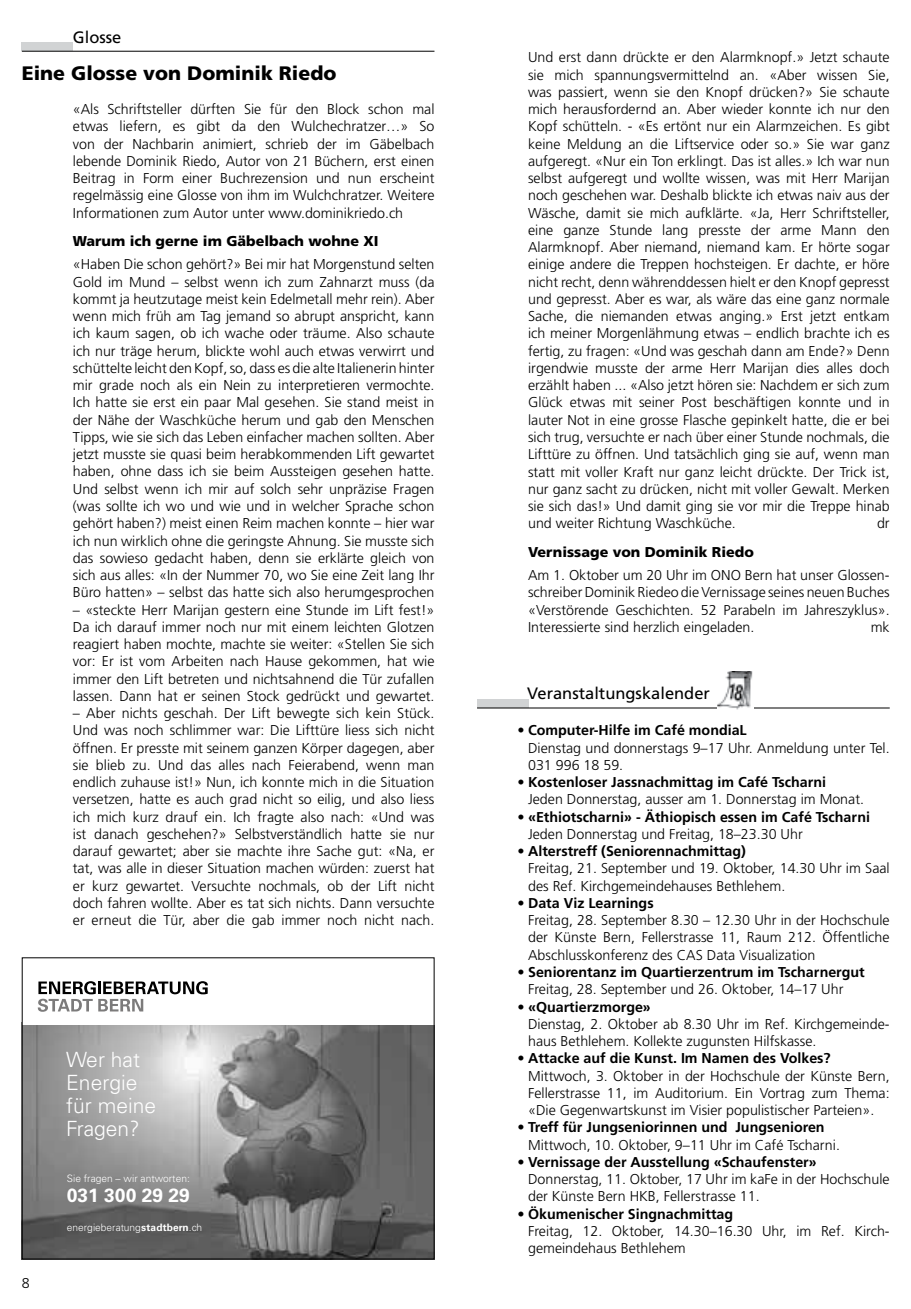
<style>
.page{position:relative;width:911px;height:1309px;background:#fff}
.page>*{position:absolute;margin:0;border:0;box-sizing:border-box;transform-origin:0 0}
.t1{font:300 21px/23.1px "Univers LT Std";color:#fff}
.t2{font:900 19.5px "Frutiger";color:#000}
.t3{font:700 19.2px "Univers LT Std";color:#fff}
.t4{font:16.5px "Frutiger";color:#000}
.t5{font:300 14.25px/17.2px "Frutiger";color:#000;text-align:justify}
.t6{font:700 14.25px "Frutiger";color:#000}
.t7{font:900 14.25px "Frutiger";color:#000}
.t8{font:300 10.2px "Univers LT Std";color:#fff}
.s1{font-weight:700}
</style>
<div class="page">
<div style="left:22px;top:43px;width:51px;height:8px;background:#d1d3d4"></div>
<hr style="left:22px;top:51px;width:412px;height:1px;background:#000">
<div style="left:477px;top:699px;width:51px;height:9px;background:#d1d3d4"></div>
<hr style="left:477px;top:707px;width:412px;height:1px;background:#000">
<img style="left:717px;top:671px;width:36px;height:39px">
<svg style="left:24px;top:981px;width:408px;height:276px;background:#919191"></svg>
<div style="left:22px;top:957px;width:412px;height:302px;border:1px solid #000"></div>
<p class="t4" style="left:73px;top:27px;width:50px">Glosse</p>
<h2 class="t2" style="left:22px;top:61px;width:316px">Eine Glosse von Dominik Riedo</h2>
<p class="t5" style="left:73px;top:101px;width:363px">«Als Schriftsteller dürften Sie für den Block schon mal etwas liefern, es gibt da den Wulchechratzer…» So von der Nachbarin animiert, schrieb der im Gäbelbach lebende Dominik Riedo, Autor von 21 Büchern, erst einen Beitrag in Form einer Buchrezension und nun erscheint regelmässig eine Glosse von ihm im Wulchchratzer. Weitere Informationen zum Autor unter www.dominikriedo.ch</p>
<p class="t7" style="left:73px;top:232px;width:307px">Warum ich gerne im Gäbelbach wohne XI</p>
<p class="t5" style="left:73px;top:256px;width:363px">«Haben Die schon gehört?» Bei mir hat Morgenstund selten Gold im Mund – selbst wenn ich zum Zahnarzt muss (da kommt ja heutzutage meist kein Edelmetall mehr rein). Aber wenn mich früh am Tag jemand so abrupt anspricht, kann ich kaum sagen, ob ich wache oder träume. Also schaute ich nur träge herum, blickte wohl auch etwas verwirrt und schüttelte leicht den Kopf, so, dass es die alte Italienerin hinter mir grade noch als ein Nein zu interpretieren vermochte.<br>Ich hatte sie erst ein paar Mal gesehen. Sie stand meist in der Nähe der Waschküche herum und gab den Menschen Tipps, wie sie sich das Leben einfacher machen sollten. Aber jetzt musste sie quasi beim herabkommenden Lift gewartet haben, ohne dass ich sie beim Aussteigen gesehen hatte.<br>Und selbst wenn ich mir auf solch sehr unpräzise Fragen (was sollte ich wo und wie und in welcher Sprache schon gehört haben?) meist einen Reim machen konnte – hier war ich nun wirklich ohne die geringste Ahnung. Sie musste sich das sowieso gedacht haben, denn sie erklärte gleich von sich aus alles: «In der Nummer 70, wo Sie eine Zeit lang Ihr Büro hatten» – selbst das hatte sich also herumgesprochen</p>
<p class="t5" style="left:73px;top:601px;width:363px">– «steckte Herr Marijan gestern eine Stunde im Lift fest!» Da ich darauf immer noch nur mit einem leichten Glotzen reagiert haben mochte, machte sie weiter: «Stellen Sie sich vor: Er ist vom Arbeiten nach Hause gekommen, hat wie immer den Lift betreten und nichtsahnend die Tür zufallen lassen. Dann hat er seinen Stock gedrückt und gewartet.</p>
<p class="t5" style="left:73px;top:705px;width:363px">– Aber nichts geschah. Der Lift bewegte sich kein Stück.<br>Und was noch schlimmer war: Die Lifttüre liess sich nicht öffnen. Er presste mit seinem ganzen Körper dagegen, aber sie blieb zu. Und das alles nach Feierabend, wenn man endlich zuhause ist!» Nun, ich konnte mich in die Situation versetzen, hatte es auch grad nicht so eilig, und also liess ich mich kurz drauf ein. Ich fragte also nach: «Und was ist danach geschehen?» Selbstverständlich hatte sie nur darauf gewartet; aber sie machte ihre Sache gut: «Na, er tat, was alle in dieser Situation machen würden: zuerst hat er kurz gewartet. Versuchte nochmals, ob der Lift nicht doch fahren wollte. Aber es tat sich nichts. Dann versuchte er erneut die Tür, aber die gab immer noch nicht nach.</p>
<p class="t5" style="left:22px;top:1275px;width:9px">8</p>
<h1 class="t1" style="left:66px;top:1048px;width:91px">Wer hat<br>Energie für meine<br>Fragen?</h1>
<p class="t8" style="left:67px;top:1172px;width:124px">Sie fragen – wir antworten:</p>
<h3 class="t3" style="left:67px;top:1184px;width:124px">031 300 29 29</h3>
<p class="t8" style="left:67px;top:1221px;width:137px">energieberatung<span class="s1">stadtbern</span>.ch</p>
<p class="t5" style="left:528px;top:49px;width:363px">Und erst dann drückte er den Alarmknopf.» Jetzt schaute sie mich spannungsvermittelnd an. «Aber wissen Sie, was passiert, wenn sie den Knopf drücken?» Sie schaute mich herausfordernd an. Aber wieder konnte ich nur den Kopf schütteln. - «Es ertönt nur ein Alarmzeichen. Es gibt keine Meldung an die Liftservice oder so.» Sie war ganz aufgeregt. «Nur ein Ton erklingt. Das ist alles.» Ich war nun selbst aufgeregt und wollte wissen, was mit Herr Marijan noch geschehen war. Deshalb blickte ich etwas naiv aus der Wäsche, damit sie mich aufklärte. «Ja, Herr Schriftsteller, eine ganze Stunde lang presste der arme Mann den Alarmknopf. Aber niemand, niemand kam. Er hörte sogar einige andere die Treppen hochsteigen. Er dachte, er höre nicht recht, denn währenddessen hielt er den Knopf gepresst und gepresst. Aber es war, als wäre das eine ganz normale Sache, die niemanden etwas anging.» Erst jetzt entkam ich meiner Morgenlähmung etwas – endlich brachte ich es fertig, zu fragen: «Und was geschah dann am Ende?» Denn irgendwie musste der arme Herr Marijan dies alles doch erzählt haben ... «Also jetzt hören sie: Nachdem er sich zum Glück etwas mit seiner Post beschäftigen konnte und in lauter Not in eine grosse Flasche gepinkelt hatte, die er bei sich trug, versuchte er nach über einer Stunde nochmals, die Lifttüre zu öffnen. Und tatsächlich ging sie auf, wenn man statt mit voller Kraft nur ganz leicht drückte. Der Trick ist, nur ganz sacht zu drücken, nicht mit voller Gewalt. Merken sie sich das!» Und damit ging sie vor mir die Treppe hinab und weiter Richtung Waschküche.</p>
<p class="t5" style="left:877px;top:515px;width:14px">dr</p>
<p class="t7" style="left:528px;top:543px;width:227px">Vernissage von Dominik Riedo</p>
<p class="t5" style="left:528px;top:567px;width:363px">Am 1. Oktober um 20 Uhr im ONO Bern hat unser Glossen&shy;schreiber Dominik Riedeo die Vernissage seines neuen Buches «Verstörende Geschichten. 52 Parabeln im Jahreszyklus».<br>Interessierte sind herzlich eingeladen.</p>
<p class="t5" style="left:870px;top:618px;width:20px">mk</p>
<p class="t4" style="left:527px;top:683px;width:184px">Veranstaltungskalender</p>
<p class="t6" style="left:517px;top:722px;width:231px">• Computer-Hilfe im Café mondiaL</p>
<p class="t5" style="left:528px;top:739px;width:363px">Dienstag und donnerstags 9–17 Uhr. Anmeldung unter Tel.<br>031 996 18 59.</p>
<p class="t6" style="left:517px;top:774px;width:310px">• Kostenloser Jassnachmittag im Café Tscharni</p>
<p class="t5" style="left:528px;top:791px;width:337px">Jeden Donnerstag, ausser am 1. Donnerstag im Monat.</p>
<p class="t6" style="left:517px;top:808px;width:354px">• «Ethiotscharni» - Äthiopisch essen im Café Tscharni</p>
<p class="t5" style="left:528px;top:825px;width:276px">Jeden Donnerstag und Freitag, 18–23.30 Uhr</p>
<p class="t6" style="left:517px;top:843px;width:230px">• Alterstreff (Seniorennachmittag)</p>
<p class="t5" style="left:528px;top:860px;width:363px">Freitag, 21. September und 19. Oktober, 14.30 Uhr im Saal des Ref. Kirchgemeindehauses Bethlehem.</p>
<p class="t6" style="left:517px;top:894px;width:138px">• Data Viz Learnings</p>
<p class="t5" style="left:528px;top:912px;width:363px">Freitag, 28. September 8.30 – 12.30 Uhr in der Hochschule der Künste Bern, Fellerstrasse 11, Raum 212. Öffentliche Abschlusskonferenz des CAS Data Visualization</p>
<p class="t6" style="left:517px;top:963px;width:349px">• Seniorentanz im Quartierzentrum im Tscharnergut</p>
<p class="t5" style="left:528px;top:981px;width:317px">Freitag, 28. September und 26. Oktober, 14–17 Uhr</p>
<p class="t6" style="left:517px;top:998px;width:135px">• «Quartierzmorge»</p>
<p class="t5" style="left:528px;top:1015px;width:363px">Dienstag, 2. Oktober ab 8.30 Uhr im Ref. Kirchgemeinde&shy;haus Bethlehem. Kollekte zugunsten Hilfskasse.</p>
<p class="t6" style="left:517px;top:1050px;width:315px">• Attacke auf die Kunst. Im Namen des Volkes?</p>
<p class="t5" style="left:528px;top:1067px;width:363px">Mittwoch, 3. Oktober in der Hochschule der Künste Bern, Fellerstrasse 11, im Auditorium. Ein Vortrag zum Thema: «Die Gegenwartskunst im Visier populistischer Parteien».</p>
<p class="t6" style="left:517px;top:1119px;width:309px">• Treff für Jungseniorinnen und Jungsenioren</p>
<p class="t5" style="left:528px;top:1136px;width:313px">Mittwoch, 10. Oktober, 9–11 Uhr im Café Tscharni.</p>
<p class="t6" style="left:517px;top:1153px;width:301px">• Vernissage der Ausstellung «Schaufenster»</p>
<p class="t5" style="left:528px;top:1171px;width:363px">Donnerstag, 11. Oktober, 17 Uhr im kaFe in der Hochschule der Künste Bern HKB, Fellerstrasse 11.</p>
<p class="t6" style="left:517px;top:1205px;width:217px">• Ökumenischer Singnachmittag</p>
<p class="t5" style="left:528px;top:1222px;width:363px">Freitag, 12. Oktober, 14.30–16.30 Uhr, im Ref. Kirch&shy;gemeindehaus Bethlehem</p>
</div>
